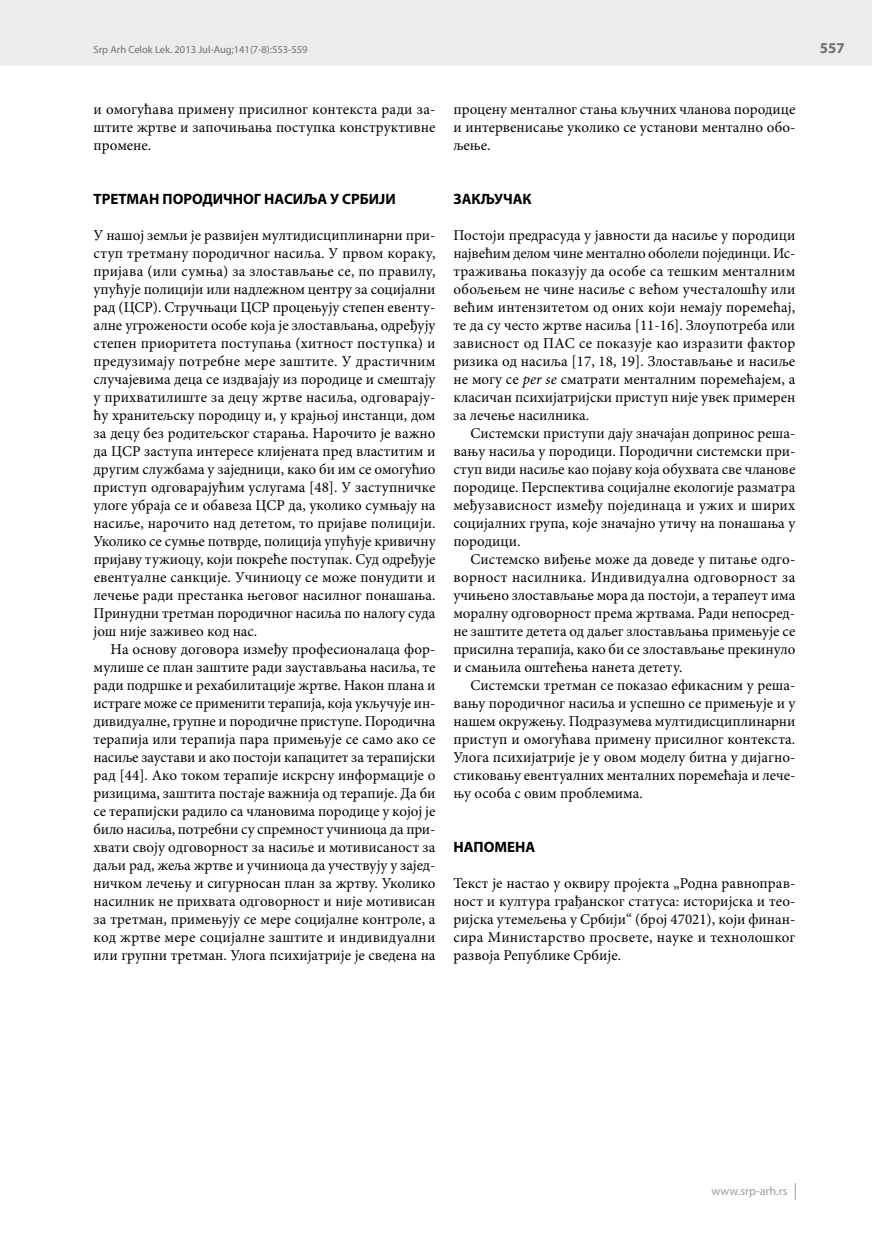
<style>
.page{position:relative;width:872px;height:1234px;background:#fff}
.page>*{position:absolute;margin:0;border:0;box-sizing:border-box;transform-origin:0 0}
.t1{font:15px/18px "Minion Pro";color:#000;text-align:justify}
.t2{font:700 15px "Myriad Pro";color:#000}
.t3{font:700 15px "Myriad Pro";color:#6f6f6e}
.t4{font:12px "Myriad Pro";letter-spacing:.005em;color:#9c9d9d}
.t5{font:10.5px "Myriad Pro";color:#6f6f6e}
.s1{font-style:italic}
</style>
<div class="page">
<div style="left:0;top:0;width:872px;height:66px;background:#ececed"></div>
<svg style="left:795px;top:1183px;width:1px;height:16px"></svg>
<p class="t5" style="left:94px;top:44px;width:216px">Srp Arh Celok Lek. 2013 Jul-Aug;141(7-8):553-559</p>
<p class="t3" style="left:820px;top:40px;width:26px">557</p>
<p class="t1" style="left:94px;top:100px;width:343px">и омогућава примену присилног контекста ради за&shy;штите жртве и започињања поступка конструктивне промене.</p>
<p class="t2" style="left:94px;top:190px;width:304px">ТРЕТМАН ПОРОДИЧНОГ НАСИЉА У СРБИЈИ</p>
<p class="t1" style="left:93px;top:226px;width:343px">У нашој земљи је развијен мултидисциплинарни при&shy;ступ третману породичног насиља. У првом кораку, пријава (или сумња) за злостављање се, по правилу, упућује полицији или надлежном центру за социјални рад (ЦСР). Стручњаци ЦСР процењују степен евенту&shy;алне угрожености особе која је злостављања, одређују степен приоритета поступања (хитност поступка) и предузимају потребне мере заштите. У драстичним случајевима деца се издвајају из породице и смештају у прихватилиште за децу жртве насиља, одговарају&shy;ћу хранитељску породицу и, у крајњој инстанци, дом за децу без родитељског старања. Нарочито је важно да ЦСР заступа интересе клијената пред властитим и другим службама у заједници, како би им се омогућио приступ одговарајућим услугама [48]. У заступничке улоге убраја се и обавеза ЦСР да, уколико сумњају на насиље, нарочито над дететом, то пријаве полицији.<br>Уколико се сумње потврде, полиција упућује кривичну пријаву тужиоцу, који покреће поступак. Суд одређује евентуалне санкције. Учиниоцу се може понудити и лечење ради престанка његовог насилног понашања.<br>Принудни третман породичног насиља по налогу суда још није заживео код нас.</p>
<p class="t1" style="left:93px;top:640px;width:343px;text-indent:17px">На основу договора између професионалаца фор&shy;мулише се план заштите ради заустављања насиља, те ради подршке и рехабилитације жртве. Након плана и истраге може се применити терапија, која укључује ин&shy;дивидуалне, групне и породичне приступе. Породична терапија или терапија пара примењује се само ако се насиље заустави и ако постоји капацитет за терапијски рад [44]. Ако током терапије искрсну информације о ризицима, заштита постаје важнија од терапије. Да би се терапијски радило са члановима породице у којој је било насиља, потребни су спремност учиниоца да при&shy;хвати своју одговорност за насиље и мотивисаност за даљи рад, жеља жртве и учиниоца да учествују у зајед&shy;ничком лечењу и сигурносан план за жртву. Уколико насилник не прихвата одговорност и није мотивисан за третман, примењују се мере социјалне контроле, а код жртве мере социјалне заштите и индивидуални или групни третман. Улога психијатрије је сведена на</p>
<p class="t1" style="left:453px;top:100px;width:343px">процену менталног стања кључних чланова породице и интервенисање уколико се установи ментално обо&shy;љење.</p>
<p class="t2" style="left:453px;top:190px;width:80px">ЗАКЉУЧАК</p>
<p class="t1" style="left:453px;top:226px;width:343px">Постоји предрасуда у јавности да насиље у породици највећим делом чине ментално оболели појединци. Ис&shy;траживања показују да особе са тешким менталним обољењем не чине насиље с већом учесталошћу или већим интензитетом од оних који немају поремећај, те да су често жртве насиља [11-16]. Злоупотреба или зависност од ПАС се показује као изразити фактор ризика од насиља [17, 18, 19]. Злостављање и насиље не могу се <span class="s1">per se</span> сматрати менталним поремећајем, а класичан психијатријски приступ није увек примерен за лечење насилника.</p>
<p class="t1" style="left:453px;top:424px;width:343px;text-indent:17px">Системски приступи дају значајан допринос реша&shy;вању насиља у породици. Породични системски при&shy;ступ види насиље као појаву која обухвата све чланове породице. Перспектива социјалне екологије разматра међузависност између појединаца и ужих и ширих социјалних група, које значајно утичу на понашања у породици.</p>
<p class="t1" style="left:453px;top:550px;width:343px;text-indent:17px">Системско виђење може да доведе у питање одго&shy;ворност насилника. Индивидуална одговорност за учињено злостављање мора да постоји, а терапеут има моралну одговорност према жртвама. Ради непосред&shy;не заштите детета од даљег злостављања примењује се присилна терапија, како би се злостављање прекинуло и смањила оштећења нанета детету.</p>
<p class="t1" style="left:453px;top:676px;width:343px;text-indent:17px">Системски третман се показао ефикасним у реша&shy;вању породичног насиља и успешно се примењује и у нашем окружењу. Подразумева мултидисциплинарни приступ и омогућава примену присилног контекста.<br>Улога психијатрије је у овом моделу битна у дијагно&shy;стиковању евентуалних менталних поремећаја и лече&shy;њу особа с овим проблемима.</p>
<p class="t2" style="left:453px;top:838px;width:83px">НАПОМЕНА</p>
<p class="t1" style="left:453px;top:874px;width:343px">Текст је настао у оквиру пројекта „Родна равноправ&shy;ност и култура грађанског статуса: историјска и тео&shy;ријска утемељења у Србији“ (број 47021), који финан&shy;сира Министарство просвете, науке и технолошког развоја Републике Србије.</p>
<p class="t4" style="left:711px;top:1184px;width:77px">www.srp-arh.rs</p>
</div>
